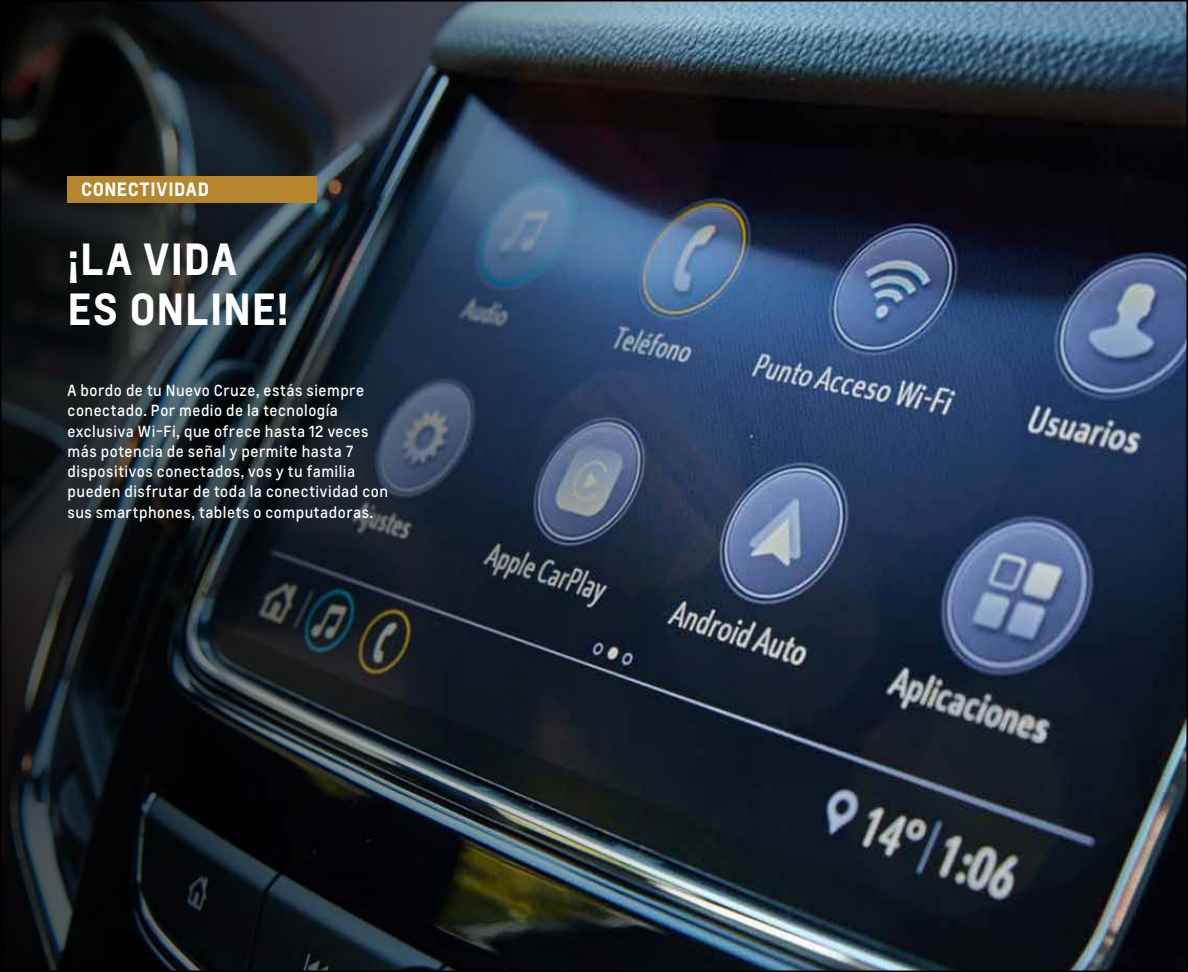
<style>
.page{position:relative;width:1188px;height:972px;background:#fff}
.page>*{position:absolute;margin:0;border:0;box-sizing:border-box;transform-origin:0 0}
.t1{font:700 42px/50.4px "Louis Global 2";letter-spacing:.02em;color:#fff}
.t2{font:700 18px "Louis Global 2";letter-spacing:.035em;color:#fff}
.t3{font:15px/20.2px "Louis Global 2";letter-spacing:.035em;color:#fff}
</style>
<div class="page">
<img style="left:756px;top:3px;width:429px;height:966px">
<img style="left:0;top:0;width:756px;height:972px">
<div style="left:68px;top:176px;width:249px;height:26px;background:#b5862d"></div>
<p class="t2" style="left:81px;top:176px;width:130px">CONECTIVIDAD</p>
<h1 class="t1" style="left:68px;top:232px;width:223px">¡LA VIDA<br>ES ONLINE!</h1>
<p class="t3" style="left:68px;top:380px;width:322px">A bordo de tu Nuevo Cruze, estás siempre conectado. Por medio de la tecnología exclusiva Wi-Fi, que ofrece hasta 12 veces más potencia de señal y permite hasta 7 dispositivos conectados, vos y tu familia pueden disfrutar de toda la conectividad con sus smartphones, tablets o computadoras.</p>
</div>
